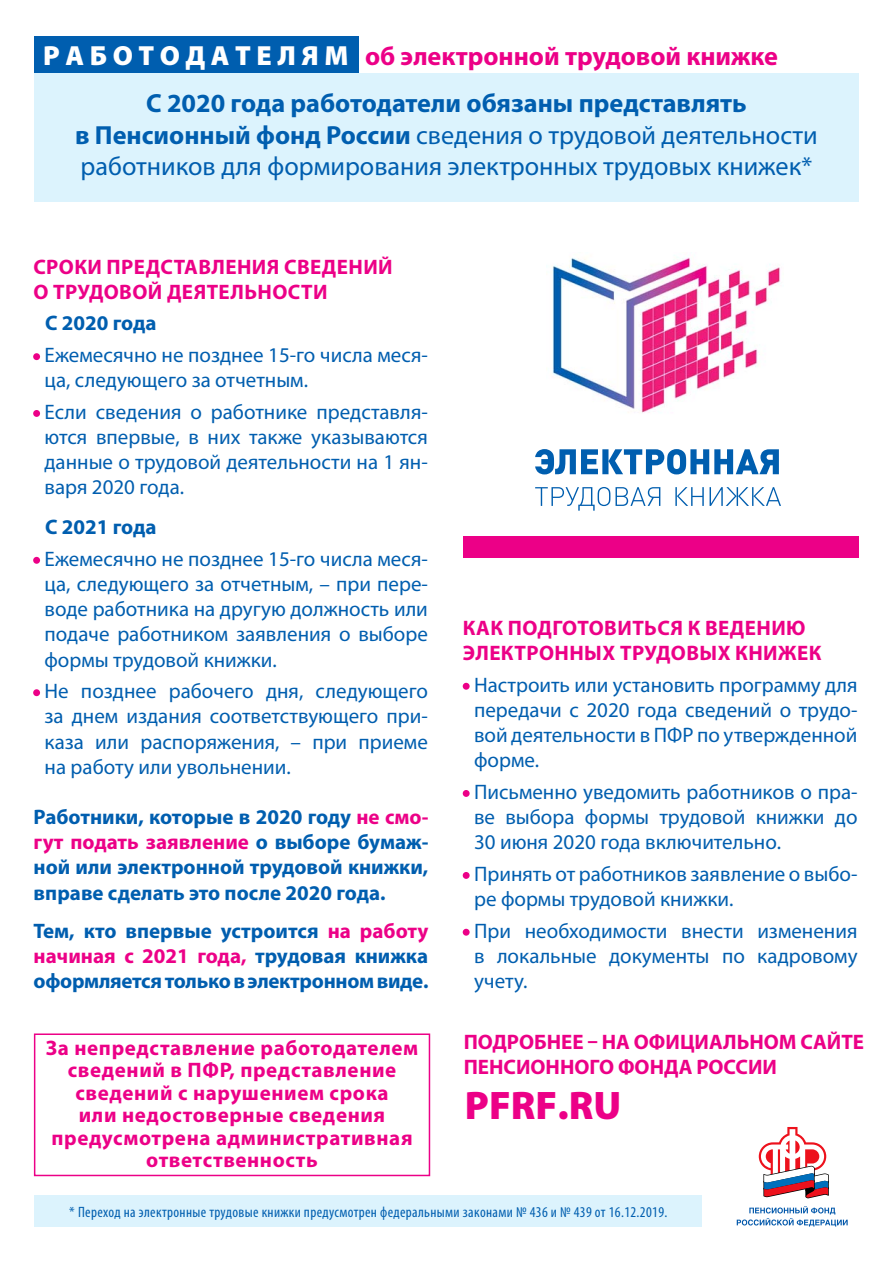
<style>
.page{position:relative;width:893px;height:1263px;background:#fff}
.page>*{position:absolute;margin:0;border:0;box-sizing:border-box;transform-origin:0 0}
.t1{font:900 40.05px "Myriad Pro";color:#ec0087}
.t2{font:26.25px/31.5px "Myriad Pro";color:#005eaf;text-align:center}
.t3{font:700 26.25px "Myriad Pro";color:#ec0087}
.t4{font:21px/25.2px "Myriad Pro";color:#005eaf;text-align:justify}
.t5{font:700 21px/22.5px "Myriad Pro";letter-spacing:.02em;color:#ec0087}
.t6{font:700 21px/25.2px "Myriad Pro";color:#005eaf;text-align:justify}
.t7{font:700 21px/25.2px "Myriad Pro";color:#ec0087}
.t8{font:condensed 15px "Myriad Pro";letter-spacing:.025em;color:#005eaf}
.s1{font-weight:900;font-size:27.75px;color:#fff}
.s2{font-weight:700}
.s3{color:#ec0087}
</style>
<div class="page">
<div style="left:34px;top:73px;width:824px;height:129px;background:#dcf3fd"></div>
<div style="left:34px;top:36px;width:324px;height:37px;background:#005eaf"></div>
<div style="left:463px;top:683px;width:7px;height:7px;background:#ec0087;border-radius:50%"></div>
<div style="left:463px;top:790px;width:7px;height:7px;background:#ec0087;border-radius:50%"></div>
<div style="left:463px;top:872px;width:7px;height:7px;background:#ec0087;border-radius:50%"></div>
<div style="left:463px;top:929px;width:7px;height:7px;background:#ec0087;border-radius:50%"></div>
<div style="left:34px;top:1033px;width:396px;height:143px;border:2px solid #ec0087"></div>
<div style="left:33px;top:353px;width:7px;height:7px;background:#ec0087;border-radius:50%"></div>
<div style="left:33px;top:410px;width:7px;height:7px;background:#ec0087;border-radius:50%"></div>
<div style="left:33px;top:557px;width:7px;height:7px;background:#ec0087;border-radius:50%"></div>
<div style="left:33px;top:689px;width:7px;height:7px;background:#ec0087;border-radius:50%"></div>
<div style="left:463px;top:537px;width:395px;height:21px;background:#ec0087"></div>
<img style="left:552px;top:257px;width:229px;height:156px">
<svg style="left:535px;top:449px;width:244px;height:25px"></svg>
<svg style="left:535px;top:487px;width:125px;height:24px"></svg>
<svg style="left:675px;top:487px;width:29px;height:19px"></svg>
<svg style="left:710px;top:487px;width:71px;height:19px"></svg>
<div style="left:35px;top:1195px;width:667px;height:31px;background:#dcf3fd"></div>
<svg style="left:737px;top:1206px;width:111px;height:20px"></svg>
<svg style="left:759px;top:1127px;width:70px;height:72px"></svg>
<p class="t3" style="left:43px;top:46px;width:736px"><span class="s1">Р А Б О Т О Д А Т Е Л Я М</span> об электронной трудовой книжке</p>
<p class="t2" style="left:75px;top:90px;width:744px"><span class="s2">С 2020 года работодатели обязаны представлять<br>в Пенсионный фонд России</span> сведения о трудовой деятельности работников для формирования электронных трудовых книжек*</p>
<p class="t5" style="left:33px;top:256px;width:361px;line-height:25.2px">СРОКИ ПРЕДСТАВЛЕНИЯ СВЕДЕНИЙ<br>О ТРУДОВОЙ ДЕЯТЕЛЬНОСТИ</p>
<p class="t6" style="left:45px;top:313px;width:113px">С 2020 года</p>
<p class="t4" style="left:45px;top:345px;width:385px">Ежемесячно не позднее 15-го числа меся&shy;ца, следующего за отчетным.</p>
<p class="t4" style="left:45px;top:401px;width:385px">Если сведения о работнике представля&shy;ются впервые, в них также указываются данные о трудовой деятельности на 1 ян&shy;варя 2020 года.</p>
<p class="t6" style="left:45px;top:516px;width:113px">С 2021 года</p>
<p class="t4" style="left:45px;top:548px;width:385px">Ежемесячно не позднее 15-го числа меся&shy;ца, следующего за отчетным, – при пере&shy;воде работника на другую должность или подаче работником заявления о выборе формы трудовой книжки.</p>
<p class="t4" style="left:45px;top:681px;width:385px">Не позднее рабочего дня, следующего за днем издания соответствующего при&shy;каза или распоряжения, – при приеме на работу или увольнении.</p>
<p class="t6" style="left:34px;top:806px;width:396px">Работники, которые в 2020 году <span class="s3">не смо&shy;гут подать заявление</span> о выборе бумаж&shy;ной или электронной трудовой книжки, вправе сделать это после 2020 года.</p>
<p class="t6" style="left:34px;top:920px;width:396px">Тем, кто впервые устроится <span class="s3">на работу начиная с 2021 года,</span> трудовая книжка оформляется только в электронном виде.</p>
<p class="t5" style="left:46px;top:1039px;width:374px;text-align:center">За непредставление работодателем сведений в ПФР, представление сведений с нарушением срока<br>или недостоверные сведения предусмотрена административная ответственность</p>
<p class="t5" style="left:463px;top:617px;width:360px;line-height:25.2px">КАК ПОДГОТОВИТЬСЯ К ВЕДЕНИЮ<br>ЭЛЕКТРОННЫХ ТРУДОВЫХ КНИЖЕК</p>
<p class="t4" style="left:474px;top:674px;width:385px">Настроить или установить программу для передачи с 2020 года сведений о трудо&shy;вой деятельности в ПФР по утвержденной форме.</p>
<p class="t4" style="left:474px;top:781px;width:385px">Письменно уведомить работников о пра&shy;ве выбора формы трудовой книжки до 30 июня 2020 года включительно.</p>
<p class="t4" style="left:474px;top:863px;width:385px">Принять от работников заявление о выбо&shy;ре формы трудовой книжки.</p>
<p class="t4" style="left:474px;top:920px;width:385px">При необходимости внести изменения в локальные документы по кад ровому учету.</p>
<p class="t7" style="left:464px;top:1032px;width:402px">ПОДРОБНЕЕ – НА ОФИЦИАЛЬНОМ САЙТЕ<br>ПЕНСИОННОГО ФОНДА РОССИИ</p>
<h1 class="t1" style="left:465px;top:1091px;width:158px">PFRF.RU</h1>
<p class="t8" style="left:69px;top:1206px;width:600px">* Переход на электронные трудовые книжки предусмотрен федеральными законами № 436 и № 439 от 16.12.2019.</p>
</div>
